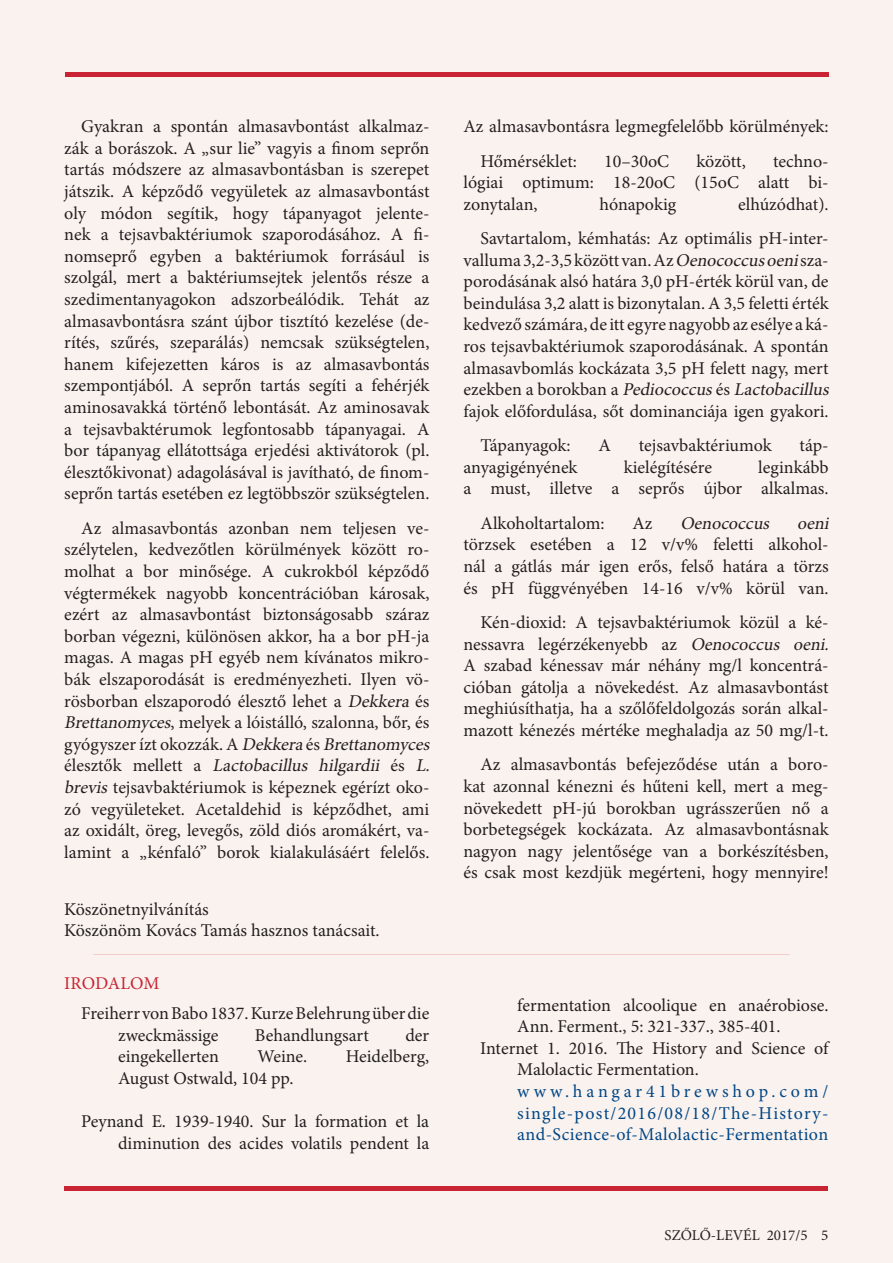
<style>
.page{position:relative;width:893px;height:1263px;background:#faf2ee}
.page>*{position:absolute;margin:0;border:0;box-sizing:border-box;transform-origin:0 0}
.t1{font:18px/21.6px "Minion Pro";color:#231f20}
.t2{font:18px "Minion Pro";letter-spacing:.025em;color:#004686}
.t3{font:18px "Minion Pro";letter-spacing:.065em;color:#004686}
.t4{font:18px "Minion Pro";letter-spacing:.21em;color:#004686}
.t5{font:italic 18px "Minion Pro";color:#231f20}
.t6{font:18px "Minion Pro";color:#c82434}
.t7{font:15px "Minion Pro";color:#231f20}
.s1{font-style:italic}
</style>
<div class="page">
<div style="left:65px;top:1186px;width:763px;height:5px;background:#c82434"></div>
<div style="left:65px;top:72px;width:764px;height:5px;background:#c82434"></div>
<p class="t1" style="left:64px;top:116px;width:367px;text-align:justify;text-indent:17px">Gyakran a spontán almasavbontást alkalmaz&shy;zák a borászok. A „sur lie” vagyis a finom seprőn tartás módszere az almasavbontásban is szerepet játszik. A képződő vegyületek az almasavbontást oly módon segítik, hogy tápanyagot jelente&shy;nek a tejsavbaktériumok szaporodásához. A fi&shy;nomseprő egyben a baktériumok forrásául is szolgál, mert a baktériumsejtek jelentős része a szedimentanyagokon adszorbeálódik. Tehát az almasavbontásra szánt újbor tisztító kezelése (de&shy;rítés, szűrés, szeparálás) nemcsak szükségtelen, hanem kifejezetten káros is az almasavbontás szempontjából. A seprőn tartás segíti a fehérjék aminosavakká történő lebontását. Az aminosavak a tejsavbaktérumok legfontosabb tápanyagai. A bor tápanyag ellátottsága erjedési aktivátorok (pl. élesztőkivonat) adagolásával is javítható, de finom&shy;seprőn tartás esetében ez legtöbbször szükségtelen.</p>
<p class="t1" style="left:64px;top:517px;width:371px;text-indent:17px">Az almasavbontás azonban nem teljesen ve&shy;szélytelen, kedvezőtlen körülmények között ro&shy;molhat a bor minősége. A cukrokból képződő végtermékek nagyobb koncentrációban károsak, ezért az almasavbontást biztonságosabb száraz borban végezni, különösen akkor, ha a bor pH-ja magas. A magas pH egyéb nem kívánatos mikro&shy;bák elszaporodását is eredményezheti. Ilyen vö&shy;rösborban elszaporodó élesztő lehet a <span class="s1">Dekkera</span> és <span class="s1">Brettanomyces</span>, melyek a lóistálló, szalonna, bőr, és gyógyszer ízt okozzák. A <span class="s1">Dekkera</span>és <span class="s1">Brettanomyces </span>é l e s z t ő k m e l l e t t a <span class="s1">Lactobacillus hilgardii</span> é s <span class="s1">L. brevis</span> tejsavbaktériumok is képeznek egérízt oko&shy;zó vegyületeket. Acetaldehid is képződhet, ami az oxidált, öreg, levegős, zöld diós aromákért, va&shy;lamint a „kénfaló” borok kialakulásáért felelős.</p>
<p class="t1" style="left:64px;top:898px;width:146px">Köszönetnyilvánítás</p>
<p class="t1" style="left:64px;top:920px;width:317px">Köszönöm Kovács Tamás hasznos tanácsait.</p>
<p class="t6" style="left:64px;top:971px;width:97px">IRODALOM</p>
<p class="t1" style="left:81px;top:1003px;width:350px">Freiherr von Babo 1837. Kurze Belehrung über die</p>
<p class="t1" style="left:118px;top:1024px;width:102px">zweckmässige</p>
<p class="t1" style="left:255px;top:1024px;width:116px">Behandlungsart</p>
<p class="t1" style="left:405px;top:1024px;width:25px">der</p>
<p class="t1" style="left:118px;top:1046px;width:102px">eingekellerten</p>
<p class="t1" style="left:258px;top:1046px;width:51px">Weine.</p>
<p class="t1" style="left:346px;top:1046px;width:85px">Heidelberg,</p>
<p class="t1" style="left:118px;top:1067px;width:177px">August Ostwald, 104 pp.</p>
<p class="t1" style="left:81px;top:1111px;width:350px">Peynand E. 1939-1940. Sur la formation et la</p>
<p class="t1" style="left:118px;top:1132px;width:313px">diminution des acides volatils pendent la</p>
<p class="t1" style="left:463px;top:116px;width:367px">Az almasavbontásra legmegfelelőbb körülmények:</p>
<p class="t1" style="left:480px;top:150px;width:98px">Hőmérséklet:</p>
<p class="t1" style="left:604px;top:150px;width:67px">10–30oC</p>
<p class="t1" style="left:696px;top:150px;width:51px">között,</p>
<p class="t1" style="left:463px;top:150px;width:367px;text-align:justify;text-indent:310px">techno&shy;lógiai optimum: 18-20oC (15oC alatt bi&shy;zonytalan,</p>
<p class="t1" style="left:599px;top:193px;width:78px">hónapokig</p>
<p class="t1" style="left:738px;top:193px;width:92px">elhúzódhat).</p>
<p class="t1" style="left:463px;top:228px;width:371px;text-indent:17px">Savtartalom, kémhatás: Az optimális pH-inter&shy;valluma 3,2-3,5 között van. Az <span class="s1">Oenococcusoeni</span>sza&shy;porodásának alsó határa 3,0 pH-érték körül van, de beindulása 3,2 alatt is bizonytalan. A 3,5 feletti érték kedvező számára, de itt egyre nagyobb az esélye a ká&shy;ros tejsavbaktériumok szaporodásának. A spontán almasavbomlás kockázata 3,5 pH felett nagy, mert e z e kb e n a b o r o kb a n a <span class="s1">Pediococcus</span>é s <span class="s1">Lactobacillus </span>fajok előfordulása, sőt dominanciája igen gyakori.</p>
<p class="t1" style="left:480px;top:435px;width:92px">Tápanyagok:</p>
<p class="t1" style="left:598px;top:435px;width:14px">A</p>
<p class="t1" style="left:639px;top:435px;width:135px">tejsavbaktériumok</p>
<p class="t1" style="left:800px;top:435px;width:31px">táp-</p>
<p class="t1" style="left:463px;top:456px;width:115px">anyagigényének</p>
<p class="t1" style="left:624px;top:456px;width:90px">kielégítésére</p>
<p class="t1" style="left:463px;top:456px;width:367px;text-align:right">leginkább<br>a must, illetve a seprős újbor alkalmas.</p>
<p class="t1" style="left:480px;top:512px;width:126px">Alkoholtartalom:</p>
<p class="t1" style="left:632px;top:512px;width:21px">Az</p>
<p class="t5" style="left:680px;top:511px;width:95px">Oenococcus</p>
<p class="t1" style="left:463px;top:512px;width:371px;text-indent:333px"><span class="s1">oeni </span>törzsek esetében a 12 v/v% feletti alkohol&shy;nál a gátlás már igen erős, felső határa a törzs és pH függvényében 14-16 v/v% körül van.</p>
<p class="t1" style="left:463px;top:611px;width:371px;text-indent:17px">Kén-dioxid: A tejsavbaktériumok közül a ké&shy;nessavra legérzékenyebb az <span class="s1">Oenococcus oeni.<br></span>A szabad kénessav már néhány mg/l koncentrá&shy;cióban gátolja a növekedést. Az almasavbontást meghiúsíthatja, ha a szőlőfeldolgozás során alkal&shy;mazott kénezés mértéke meghaladja az 50 mg/l-t.</p>
<p class="t1" style="left:463px;top:754px;width:367px;text-align:justify;text-indent:17px">Az almasavbontás befejeződése után a boro&shy;kat azonnal kénezni és hűteni kell, mert a meg&shy;növekedett pH-jú borokban ugrásszerűen nő a borbetegségek kockázata. Az almasavbontásnak nagyon nagy jelentősége van a borkészítésben, és csak most kezdjük megérteni, hogy mennyire!</p>
<p class="t1" style="left:517px;top:994px;width:313px">fermentation alcoolique en anaérobiose.</p>
<p class="t1" style="left:517px;top:1016px;width:265px">Ann. Ferment., 5: 321-337., 385-401.</p>
<p class="t1" style="left:480px;top:1037px;width:350px">Internet 1. 2016. The History and Science of</p>
<p class="t1" style="left:517px;top:1059px;width:183px">Malolactic Fermentation.</p>
<p class="t4" style="left:517px;top:1079px;width:313px">www.hangar41brewshop.com/</p>
<p class="t3" style="left:517px;top:1101px;width:313px">single-post/2016/08/18/The-History-</p>
<p class="t2" style="left:517px;top:1122px;width:312px">and-Science-of-Malolactic-Fermentation</p>
<p class="t7" style="left:665px;top:1225px;width:165px">SZŐLŐ-LEVÉL 2017/5 5</p>
</div>
